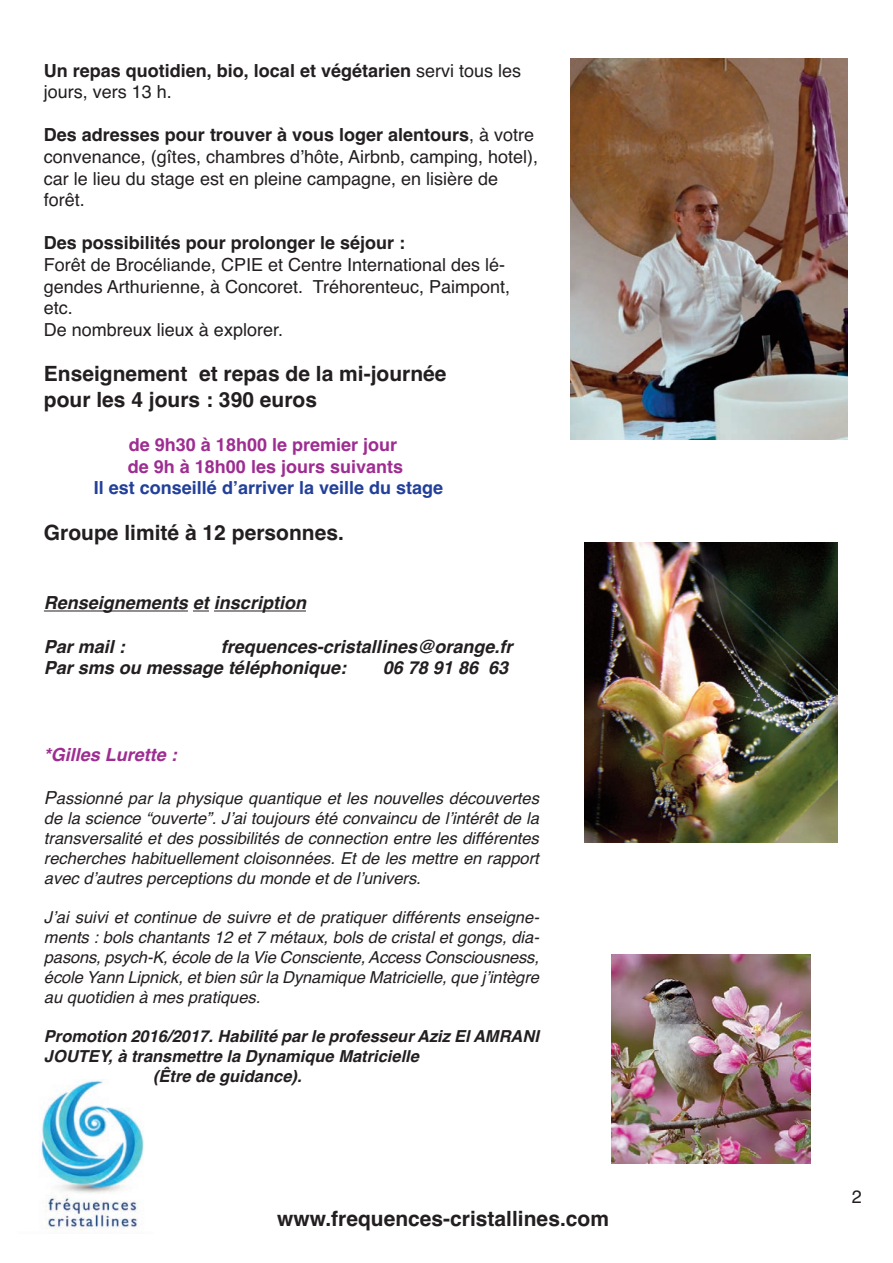
<style>
.page{position:relative;width:893px;height:1263px;background:#fff}
.page>*{position:absolute;margin:0;border:0;box-sizing:border-box;transform-origin:0 0}
.t1{font:700 21px/25.2px "Helvetica";color:#231f20}
.t2{font:18px/21.6px "Helvetica";color:#231f20}
.t3{font:italic 700 18px/21.6px "Helvetica";color:#231f20}
.t4{font:700 18px/21.6px "Helvetica";color:#231f20}
.t5{font:700 18px/21.6px "Helvetica";color:#9e2d91}
.t6{font:700 18px "Helvetica";color:#224099}
.t7{font:italic 700 18px "Helvetica";color:#9e2d91}
.t8{font:italic 16.5px/20px "Helvetica";color:#231f20;text-align:justify}
.t9{font:italic 700 16.5px "Helvetica";color:#231f20}
.s1{font-weight:400}
.s2{font-weight:700}
.s3{font-size:18px}
</style>
<div class="page">
<hr style="left:44px;top:610px;width:144px;height:1px;background:#231f20">
<svg style="left:193px;top:610px;width:16px;height:1px"></svg>
<hr style="left:214px;top:610px;width:92px;height:1px;background:#231f20">
<img style="left:611px;top:954px;width:200px;height:209px">
<img style="left:571px;top:58px;width:276px;height:381px">
<img style="left:584px;top:543px;width:254px;height:299px">
<img style="left:41px;top:1080px;width:103px;height:154px">
<p class="t4" style="left:44px;top:60px;width:479px">Un repas quotidien, bio, local et végétarien <span class="s1">servi tous les jours, vers 13 h.</span></p>
<p class="t2" style="left:44px;top:124px;width:496px"><span class="s2">Des adresses pour trouver à vous loger alentours</span>, à votre convenance, (gîtes, chambres d’hôte, Airbnb, camping, hotel), car le lieu du stage est en pleine campagne, en lisière de forêt.</p>
<p class="t4" style="left:44px;top:232px;width:363px">Des possibilités pour prolonger le séjour :</p>
<p class="t2" style="left:44px;top:254px;width:468px">Forêt de Brocéliande, CPIE et Centre International des lé&shy;gendes Arthurienne, à Concoret. Tréhorenteuc, Paimpont, etc.<br>De nombreux lieux à explorer.</p>
<p class="t1" style="left:44px;top:361px;width:404px">Enseignement et repas de la mi-journée pour les 4 jours : 390 euros</p>
<p class="t5" style="left:128px;top:434px;width:277px">de 9h30 à 18h00 le premier jour de 9h à 18h00 les jours suivants</p>
<p class="t6" style="left:94px;top:477px;width:351px">Il est conseillé d’arriver la veille du stage</p>
<p class="t1" style="left:44px;top:520px;width:301px">Groupe limité à 12 personnes.</p>
<p class="t3" style="left:44px;top:592px;width:264px">Renseignements et inscription</p>
<p class="t3" style="left:44px;top:636px;width:83px">Par mail :</p>
<p class="t3" style="left:44px;top:636px;width:470px;text-indent:177px">frequences-cristallines@orange.fr<br>Par sms ou message téléphonique:</p>
<p class="t3" style="left:383px;top:657px;width:127px">06 78 91 86 63</p>
<p class="t7" style="left:44px;top:744px;width:135px">*Gilles Lurette :</p>
<p class="t8" style="left:44px;top:788px;width:497px"><span class="s3">P</span>assionné par la physique quantique et les nouvelles découvertes de la science “ouverte”. J’ai toujours été convaincu de l’intérêt de la transversalité et des possibilités de connection entre les différentes recherches habituellement cloisonnées. Et de les mettre en rapport avec d’autres perceptions du monde et de l’univers.</p>
<p class="t8" style="left:44px;top:908px;width:497px">J’ai suivi et continue de suivre et de pratiquer différents enseigne&shy;ments : bols chantants 12 et 7 métaux, bols de cristal et gongs, dia&shy;pasons, psych-K, école de la Vie Consciente, Access Consciousness, école Yann Lipnick, et bien sûr la Dynamique Matricielle, que j’intègre au quotidien à mes pratiques.</p>
<p class="t9" style="left:44px;top:1027px;width:496px">Promotion 2016/2017. Habilité par le professeur Aziz El AMRANI</p>
<p class="t9" style="left:44px;top:1047px;width:377px">JOUTEY, à transmettre la Dynamique Matricielle</p>
<p class="t9" style="left:153px;top:1066px;width:150px">(Être de guidance).</p>
<p class="t1" style="left:277px;top:1206px;width:333px">www.frequences-cristallines.com</p>
<p class="t2" style="left:852px;top:1186px;width:12px">2</p>
</div>
